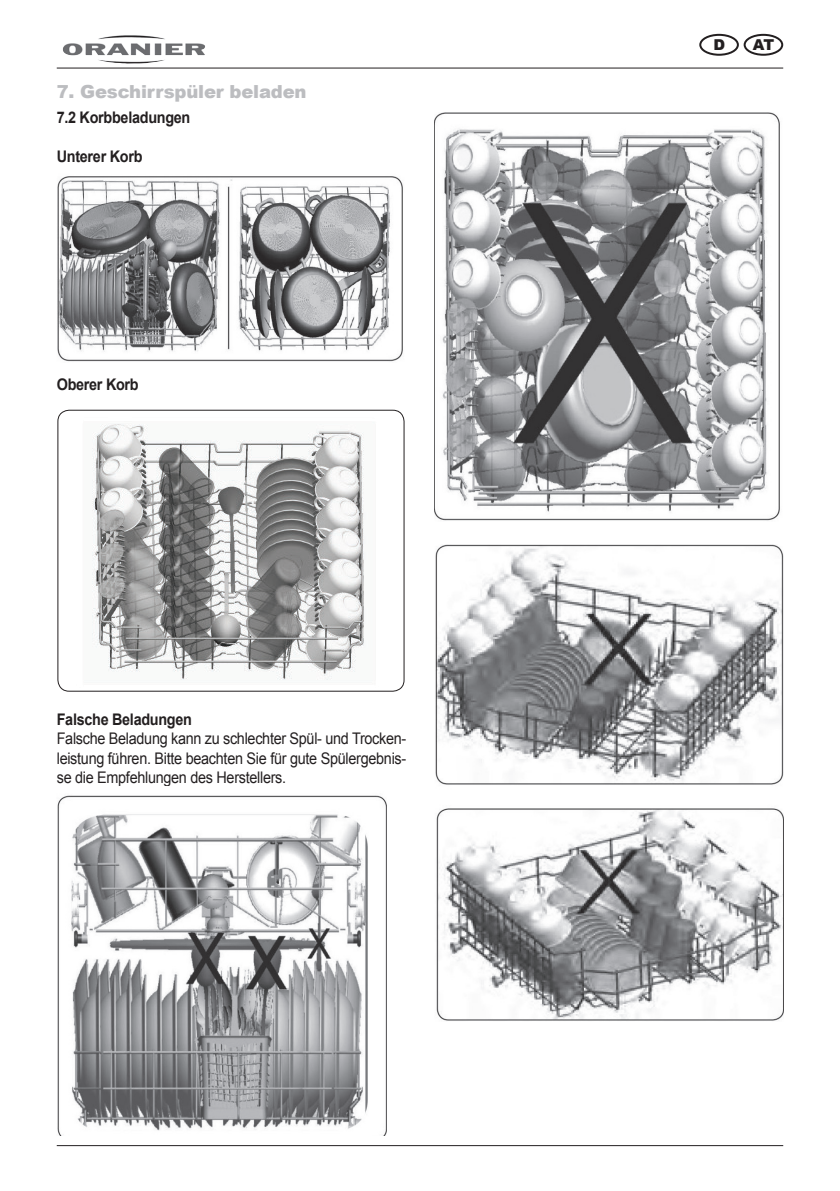
<style>
.page{position:relative;width:840px;height:1191px;background:#fff}
.page>*{position:absolute;margin:0;border:0;box-sizing:border-box;transform-origin:0 0}
.t1{font:900 18px "Arial";letter-spacing:-.01em;color:#bcbdc0}
.t2{font:16px/19.2px "Arial";letter-spacing:-.02em;color:#231f20;text-align:justify;scale:.9 1}
.t3{font:700 16px "Arial";letter-spacing:-.02em;color:#231f20;scale:.9 1}
.t4{font:900 15px "Arial";color:#231f20}
</style>
<div class="page">
<img style="left:63px;top:35px;width:142px;height:28px">
<hr style="left:57px;top:68px;width:725px;height:1px;background:#231f20">
<hr style="left:57px;top:1145px;width:725px;height:1px;background:#231f20">
<div style="left:743px;top:34px;width:39px;height:22px;border:2px solid #231f20;border-radius:50%"></div>
<div style="left:699px;top:34px;width:39px;height:22px;border:2px solid #231f20;border-radius:50%"></div>
<img style="left:57px;top:176px;width:346px;height:186px">
<img style="left:92px;top:424px;width:272px;height:256px">
<div style="left:57px;top:410px;width:347px;height:281px;border:1px solid #231f20;border-radius:11px"></div>
<img style="left:57px;top:795px;width:329px;height:340px">
<img style="left:434px;top:112px;width:346px;height:409px">
<img style="left:435px;top:544px;width:347px;height:477px">
<p class="t1" style="left:57px;top:78px;width:251px">7. Geschirrspüler beladen</p>
<p class="t3" style="left:57px;top:107px;width:150px">7.2 Korbbeladungen</p>
<p class="t3" style="left:57px;top:146px;width:97px">Unterer Korb</p>
<p class="t3" style="left:57px;top:373px;width:93px">Oberer Korb</p>
<p class="t3" style="left:57px;top:709px;width:152px">Falsche Beladungen</p>
<p class="t2" style="left:57px;top:729px;width:389px">Falsche Beladung kann zu schlechter Spül- und Trocken&shy;leistung führen. Bitte beachten Sie für gute Spülergebnis&shy;se die Empfehlungen des Herstellers.</p>
<p class="t4" style="left:713px;top:34px;width:13px">D</p>
<p class="t4" style="left:752px;top:34px;width:23px">AT</p>
</div>
